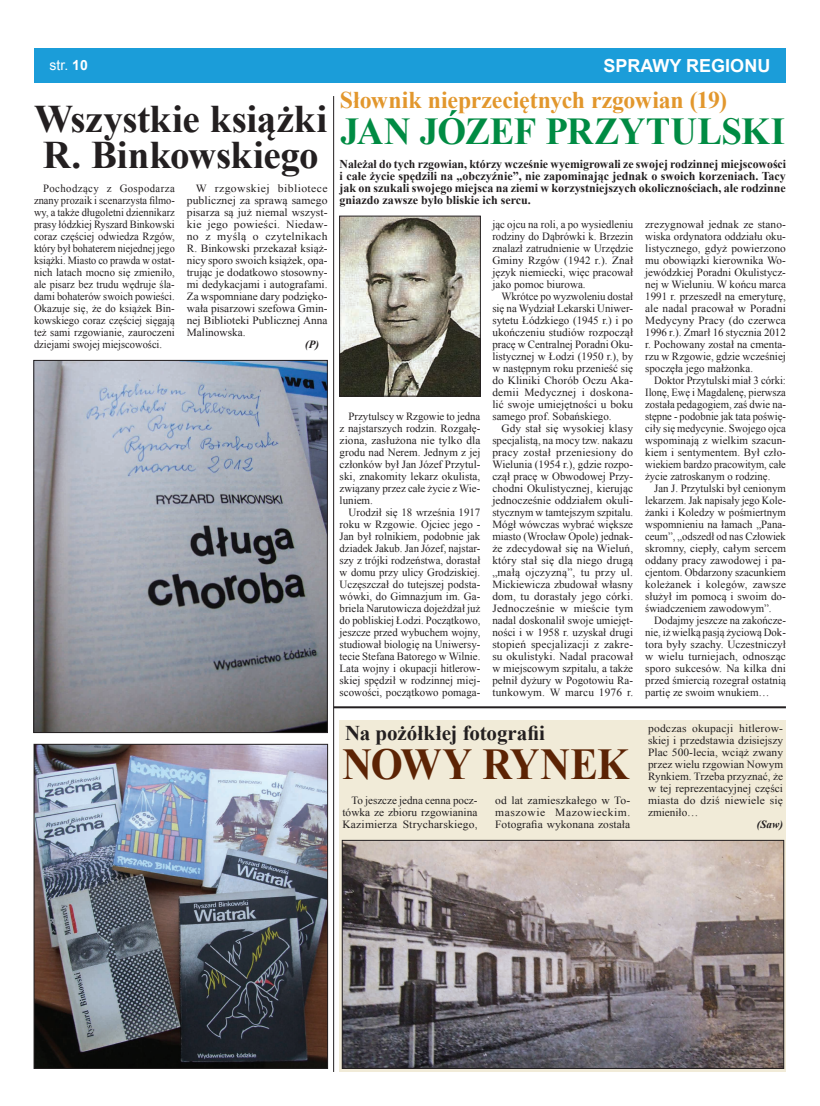
<style>
.page{position:relative;width:820px;height:1106px;background:#fff}
.page>*{position:absolute;margin:0;border:0;box-sizing:border-box;transform-origin:0 0}
.t1{font:700 44.1px "Times New Roman";color:#5c2304;scale:.93 1}
.t2{font:700 39px/36px "Times New Roman";letter-spacing:-.01em;color:#231f20}
.t3{font:700 38px "Times New Roman";color:#008b43}
.t4{font:700 24px "Times New Roman";letter-spacing:-.005em;color:#e2972d}
.t5{font:700 21px "Times New Roman";letter-spacing:-.005em;color:#231f20}
.t6{font:700 18px "Arial";color:#fff}
.t7{font:14px "Arial";color:#fff}
.t8{font:700 12px/12px "Times New Roman";color:#231f20;text-align:justify}
.t9{font:11px/12px "Times New Roman";color:#231f20;text-align:justify}
.t10{font:11px/12px "Times New Roman";color:#231f20;text-align:justify;scale:1.06 1}
.t11{font:11px/12px "Times New Roman";color:#231f20;text-align:justify;scale:1.05 1}
.t12{font:italic 700 11px "Times New Roman";color:#231f20}
.s1{font-weight:700}
</style>
<div class="page">
<hr style="left:333px;top:96px;width:1px;height:975px;background:#231f20">
<hr style="left:333px;top:706px;width:452px;height:2px;background:#231f20">
<img style="left:36px;top:362px;width:289px;height:368px">
<div style="left:34px;top:360px;width:293px;height:372px;border:1px solid #231f20"></div>
<img style="left:36px;top:746px;width:290px;height:320px">
<div style="left:34px;top:744px;width:294px;height:324px;border:1px solid #231f20"></div>
<div style="left:339px;top:720px;width:446px;height:351px;background:#f1ebd8"></div>
<img style="left:344px;top:842px;width:437px;height:224px">
<div style="left:342px;top:840px;width:441px;height:228px;border:1px solid #231f20"></div>
<img style="left:341px;top:218px;width:137px;height:176px">
<div style="left:339px;top:216px;width:141px;height:180px;border:1px solid #231f20"></div>
<div style="left:34px;top:48px;width:751px;height:34px;background:#1b9dd9"></div>
<p class="t7" style="left:50px;top:56px;width:40px">str. <span class="s1">10</span></p>
<h3 class="t6" style="left:603px;top:53px;width:168px">SPRAWY REGIONU</h3>
<h2 class="t2" style="left:34px;top:100px;width:294px">Wszystkie książki<br>R. Binkowskiego</h2>
<p class="t9" style="left:34px;top:182px;width:142px;text-indent:9px">Pochodzący z Gospodarza znany prozaik i scenarzysta filmo&shy;wy, a także długoletni dziennikarz prasy łódzkiej Ryszard Binkowski coraz częściej odwiedza Rzgów, który był bohaterem niejednej jego książki. Miasto co prawda w ostat&shy;nich latach mocno się zmieniło, ale pisarz bez trudu wędruje śla&shy;dami bohaterów swoich powieści.<br>Okazuje się, że do książek Bin&shy;kowskiego coraz częściej sięgają też sami rzgowianie, zauroczeni dziejami swojej miejscowości.</p>
<p class="t10" style="left:187px;top:182px;width:134px;text-indent:9px">W rzgowskiej bibliotece publicznej za sprawą samego pisarza są już niemal wszyst&shy;kie jego powieści. Niedaw&shy;no z myślą o czytelnikach R. Binkowski przekazał książ&shy;nicy sporo swoich książek, opa&shy;trując je dodatkowo stosowny&shy;mi dedykacjami i autografami.<br>Za wspomniane dary podzięko&shy;wała pisarzowi szefowa Gmin&shy;nej Biblioteki Publicznej Anna Malinowska.</p>
<p class="t12" style="left:305px;top:337px;width:16px">(P)</p>
<h3 class="t4" style="left:339px;top:83px;width:389px">Słownik nieprzeciętnych rzgowian (19)</h3>
<h3 class="t3" style="left:340px;top:105px;width:25px">Jan</h3>
<h3 class="t3" style="left:420px;top:105px;width:172px">Józef Przytulski</h3>
<p class="t8" style="left:339px;top:158px;width:448px">Należał do tych rzgowian, którzy wcześnie wyemigrowali ze swojej rodzinnej miejscowości i całe życie spędzili na „obczyźnie”, nie zapominając jednak o swoich korzeniach. Tacy jak on szukali swojego miejsca na ziemi w korzystniejszych okolicznościach, ale rodzinne gniazdo zawsze było bliskie ich sercu.</p>
<p class="t9" style="left:339px;top:410px;width:142px;text-indent:9px">Przytulscy w Rzgowie to jedna z najstarszych rodzin. Rozgałę&shy;ziona, zasłużona nie tylko dla grodu nad Nerem. Jednym z jej członków był Jan Józef Przytul&shy;ski, znakomity lekarz okulista, związany przez całe życie z Wie&shy;luniem.</p>
<p class="t9" style="left:339px;top:506px;width:142px;text-indent:9px">Urodził się 18 września 1917 roku w Rzgowie. Ojciec jego - Jan był rolnikiem, podobnie jak dziadek Jakub. Jan Józef, najstar&shy;szy z trójki rodzeństwa, dorastał w domu przy ulicy Grodziskiej.<br>Uczęszczał do tutejszej podsta&shy;wówki, do Gimnazjum im. Ga&shy;briela Narutowicza dojeżdżał już do pobliskiej Łodzi. Początkowo, jeszcze przed wybuchem wojny, studiował biologię na Uniwersy&shy;tecie Stefana Batorego w Wilnie.<br>Lata wojny i okupacji hitlerow&shy;skiej spędził w rodzinnej miej&shy;scowości, początkowo pomaga-</p>
<p class="t9" style="left:492px;top:218px;width:142px">jąc ojcu na roli, a po wysiedleniu rodziny do Dąbrówki k. Brzezin znalazł zatrudnienie w Urzędzie Gminy Rzgów (1942 r.). Znał język niemiecki, więc pracował jako pomoc biurowa.</p>
<p class="t9" style="left:492px;top:290px;width:142px;text-indent:9px">Wkrótce po wyzwoleniu dostał się na Wydział Lekarski Uniwer&shy;sytetu Łódzkiego (1945 r.) i po ukończeniu studiów rozpoczął pracę w Centralnej Poradni Oku&shy;listycznej w Łodzi (1950 r.), by w następnym roku przenieść się do Kliniki Chorób Oczu Aka&shy;demii Medycznej i doskona&shy;lić swoje umiejętności u boku samego prof. Sobańskiego.</p>
<p class="t9" style="left:492px;top:422px;width:142px;text-indent:9px">Gdy stał się wysokiej klasy specjalistą, na mocy tzw. nakazu pracy został przeniesiony do Wielunia (1954 r.), gdzie rozpo&shy;czął pracę w Obwodowej Przy&shy;chodni Okulistycznej, kierując jednocześnie oddziałem okuli&shy;stycznym w tamtejszym szpitalu.<br>Mógł wówczas wybrać większe miasto (Wrocław Opole) jednak&shy;że zdecydował się na Wieluń, który stał się dla niego drugą „małą ojczyzną”, tu przy ul.<br>Mickiewicza zbudował własny dom, tu dorastały jego córki.<br>Jednocześnie w mieście tym nadal doskonalił swoje umiejęt&shy;ności i w 1958 r. uzyskał drugi stopień specjalizacji z zakre&shy;su okulistyki. Nadal pracował w miejscowym szpitalu, a także pełnił dyżury w Pogotowiu Ra&shy;tunkowym. W marcu 1976 r.</p>
<h3 class="t5" style="left:345px;top:718px;width:201px">Na pożółkłej fotografii</h3>
<h1 class="t1" style="left:342px;top:734px;width:68px">Nowy</h1>
<h1 class="t1" style="left:482px;top:734px;width:33px">rynek</h1>
<p class="t9" style="left:342px;top:794px;width:137px;text-indent:9px">To jeszcze jedna cenna pocz&shy;tówka ze zbioru rzgowianina Kazimierza Strycharskiego,</p>
<p class="t11" style="left:495px;top:794px;width:130px">od lat zamieszkałego w To&shy;maszowie Mazowieckim.<br>Fotografia wykonana została</p>
<p class="t9" style="left:645px;top:218px;width:142px">zrezygnował jednak ze stano&shy;wiska ordynatora oddziału oku&shy;listycznego, gdyż powierzono mu obowiązki kierownika Wo&shy;jewódzkiej Poradni Okulistycz&shy;nej w Wieluniu. W końcu marca 1991 r. przeszedł na emeryturę, ale nadal pracował w Poradni Medycyny Pracy (do czerwca 1996 r.). Zmarł 16 stycznia 2012 r. Pochowany został na cmenta&shy;rzu w Rzgowie, gdzie wcześniej spoczęła jego małżonka.</p>
<p class="t9" style="left:645px;top:374px;width:142px;text-indent:9px">Doktor Przytulski miał 3 córki:<br>Ilonę, Ewę i Magdalenę, pierwsza została pedagogiem, zaś dwie na&shy;stępne - podobnie jak tata poświę&shy;ciły się medycynie. Swojego ojca wspominają z wielkim szacun&shy;kiem i sentymentem. Był czło&shy;wiekiem bardzo pracowitym, całe życie zatroskanym o rodzinę.</p>
<p class="t9" style="left:645px;top:482px;width:142px;text-indent:9px">Jan J. Przytulski był cenionym lekarzem. Jak napisały jego Kole&shy;żanki i Koledzy w pośmiertnym wspomnieniu na łamach „Pana&shy;ceum”, „odszedł od nas Człowiek skromny, ciepły, całym sercem oddany pracy zawodowej i pa&shy;cjentom. Obdarzony szacunkiem koleżanek i kolegów, zawsze służył im pomocą i swoim do&shy;świadczeniem zawodowym”.</p>
<p class="t9" style="left:645px;top:614px;width:142px;text-indent:9px">Dodajmy jeszcze na zakończe&shy;nie, iż wielką pasją życiową Dok&shy;tora były szachy. Uczestniczył w wielu turniejach, odnosząc sporo sukcesów. Na kilka dni przed śmiercią rozegrał ostatnią partię ze swoim wnukiem…</p>
<p class="t11" style="left:647px;top:722px;width:130px">podczas okupacji hitlerow&shy;skiej i przedstawia dzisiejszy Plac 500-lecia, wciąż zwany przez wielu rzgowian Nowym Rynkiem. Trzeba przyznać, że w tej reprezentacyjnej części miasta do dziś niewiele się zmieniło…</p>
<p class="t12" style="left:756px;top:817px;width:28px">(Saw)</p>
</div>
